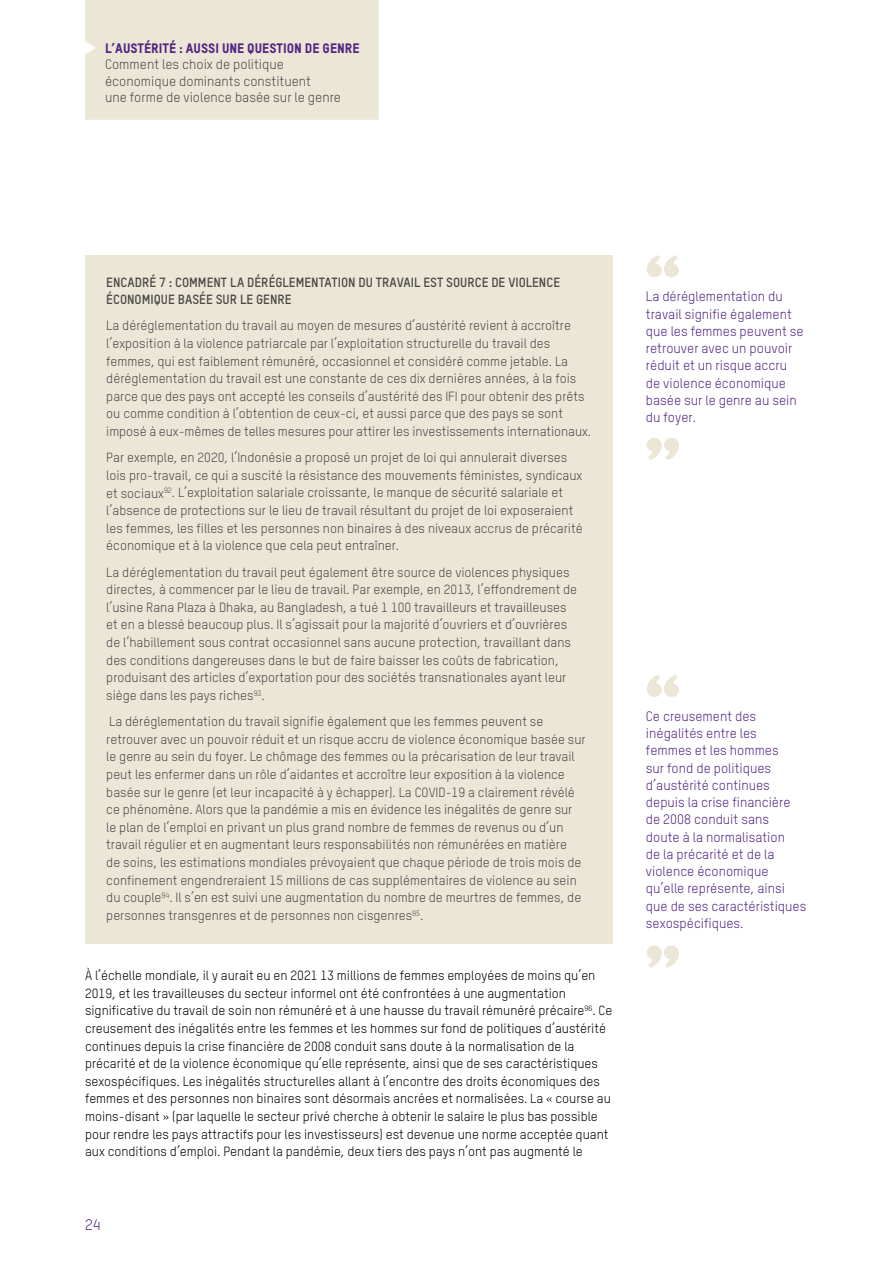
<style>
.page{position:relative;width:893px;height:1263px;background:#fff}
.page>*{position:absolute;margin:0;border:0;box-sizing:border-box;transform-origin:0 0}
.t1{font:15px "Oxfam TSTARPRO";color:#522583}
.t2{font:13.5px/17.2px "Oxfam TSTARPRO";color:#522583}
.t3{font:13.5px/16.5px "Oxfam TSTARPRO";color:#4a4848}
.t4{font:13.5px "Oxfam TSTARPRO Headline";color:#522583}
.t5{font:13.2px/17.5px "Oxfam TSTARPRO";color:#4a4848}
.t6{font:13.2px/17.7px "Oxfam TSTARPRO";color:#000}
.t7{font:700 13.2px/17.7px "Oxfam TSTARPRO";color:#4a4848}
</style>
<div class="page">
<div style="left:85px;top:0;width:294px;height:120px;background:#ebe6d6"></div>
<div style="left:85px;top:255px;width:527px;height:689px;background:#ebe6d6"></div>
<svg style="left:647px;top:255px;width:32px;height:22px"></svg>
<svg style="left:647px;top:675px;width:32px;height:22px"></svg>
<svg style="left:647px;top:438px;width:32px;height:22px"></svg>
<svg style="left:647px;top:945px;width:32px;height:23px"></svg>
<p class="t4" style="left:105px;top:40px;width:256px">L’AUSTÉRITÉ : AUSSI UNE QUESTION DE GENRE</p>
<p class="t3" style="left:105px;top:56px;width:238px">Comment les choix de politique économique dominants constituent<br>une forme de violence basée sur le genre</p>
<p class="t7" style="left:106px;top:273px;width:455px">ENCADRÉ 7 : COMMENT LA DÉRÉGLEMENTATION DU TRAVAIL EST SOURCE DE VIOLENCE<br>ÉCONOMIQUE BASÉE SUR LE GENRE</p>
<p class="t5" style="left:106px;top:317px;width:486px">La déréglementation du travail au moyen de mesures d’austérité revient à accroître l’exposition à la violence patriarcale par l’exploitation structurelle du travail des femmes, qui est faiblement rémunéré, occasionnel et considéré comme jetable. La déréglementation du travail est une constante de ces dix dernières années, à la fois parce que des pays ont accepté les conseils d’austérité des IFI pour obtenir des prêts ou comme condition à l’obtention de ceux-ci, et aussi parce que des pays se sont imposé à eux-mêmes de telles mesures pour attirer les investissements internationaux.</p>
<p class="t5" style="left:106px;top:449px;width:478px">Par exemple, en 2020, l’Indonésie a proposé un projet de loi qui annulerait diverses lois pro-travail, ce qui a suscité la résistance des mouvements féministes, syndicaux et sociaux<sup>92</sup>. L’exploitation salariale croissante, le manque de sécurité salariale et l’absence de protections sur le lieu de travail résultant du projet de loi exposeraient les femmes, les filles et les personnes non binaires à des niveaux accrus de précarité économique et à la violence que cela peut entraîner.</p>
<p class="t5" style="left:106px;top:563px;width:472px">La déréglementation du travail peut également être source de violences physiques directes, à commencer par le lieu de travail. Par exemple, en 2013, l’effondrement de l’usine Rana Plaza à Dhaka, au Bangladesh, a tué 1 100 travailleurs et travailleuses et en a blessé beaucoup plus. Il s’agissait pour la majorité d’ouvriers et d’ouvrières de l’habillement sous contrat occasionnel sans aucune protection, travaillant dans des conditions dangereuses dans le but de faire baisser les coûts de fabrication, produisant des articles d’exportation pour des sociétés transnationales ayant leur siège dans les pays riches<sup>93</sup>.</p>
<p class="t5" style="left:106px;top:712px;width:481px">La déréglementation du travail signifie également que les femmes peuvent se retrouver avec un pouvoir réduit et un risque accru de violence économique basée sur le genre au sein du foyer. Le chômage des femmes ou la précarisation de leur travail peut les enfermer dans un rôle d’aidantes et accroître leur exposition à la violence basée sur le genre (et leur incapacité à y échapper). La COVID-19 a clairement révélé ce phénomène. Alors que la pandémie a mis en évidence les inégalités de genre sur le plan de l’emploi en privant un plus grand nombre de femmes de revenus ou d’un travail régulier et en augmentant leurs responsabilités non rémunérées en matière<br>de soins, les estimations mondiales prévoyaient que chaque période de trois mois de confinement engendreraient 15 millions de cas supplémentaires de violence au sein du couple<sup>94</sup>. Il s’en est suivi une augmentation du nombre de meurtres de femmes, de personnes transgenres et de personnes non cisgenres<sup>95</sup>.</p>
<p class="t6" style="left:85px;top:966px;width:529px">À l’échelle mondiale, il y aurait eu en 2021 13 millions de femmes employées de moins qu’en 2019, et les travailleuses du secteur informel ont été confrontées à une augmentation significative du travail de soin non rémunéré et à une hausse du travail rémunéré précaire<sup>96</sup>. Ce creusement des inégalités entre les femmes et les hommes sur fond de politiques d’austérité continues depuis la crise financière de 2008 conduit sans doute à la normalisation de la précarité et de la violence économique qu’elle représente, ainsi que de ses caractéristiques sexospécifiques. Les inégalités structurelles allant à l’encontre des droits économiques des femmes et des personnes non binaires sont désormais ancrées et normalisées. La « course au moins-disant » (par laquelle le secteur privé cherche à obtenir le salaire le plus bas possible pour rendre les pays attractifs pour les investisseurs) est devenue une norme acceptée quant aux conditions d’emploi. Pendant la pandémie, deux tiers des pays n’ont pas augmenté le</p>
<p class="t1" style="left:85px;top:1215px;width:17px">24</p>
<p class="t2" style="left:646px;top:288px;width:159px">La déréglementation du travail signifie également que les femmes peuvent se retrouver avec un pouvoir réduit et un risque accru de violence économique basée sur le genre au sein du foyer.</p>
<p class="t2" style="left:646px;top:707px;width:162px">Ce creusement des inégalités entre les<br>femmes et les hommes<br>sur fond de politiques d’austérité continues depuis la crise financière de 2008 conduit sans<br>doute à la normalisation<br>de la précarité et de la violence économique qu’elle représente, ainsi que de ses caractéristiques sexospécifiques.</p>
</div>
